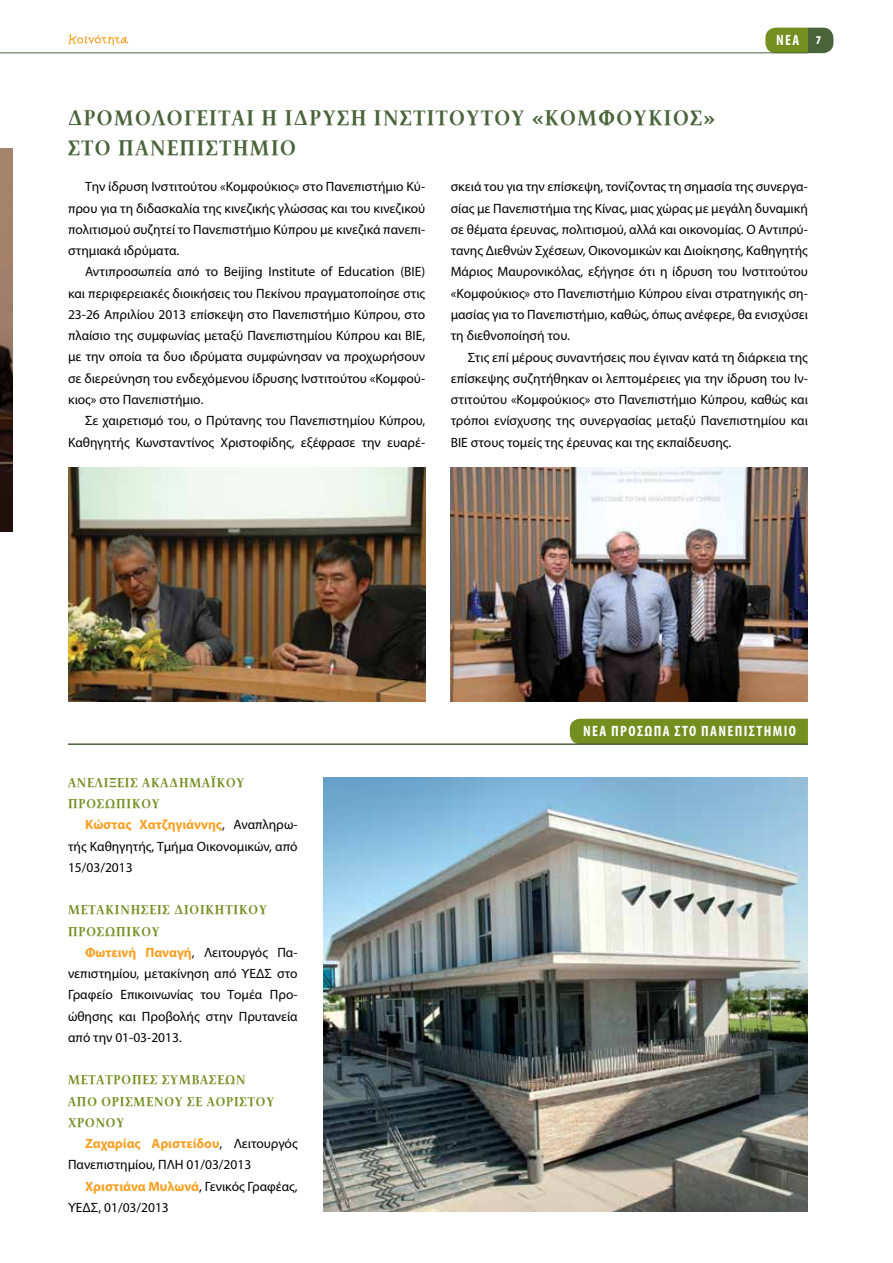
<style>
.page{position:relative;width:893px;height:1263px;background:#fff}
.page>*{position:absolute;margin:0;border:0;box-sizing:border-box;transform-origin:0 0}
.t1{font:700 21px/30px "PF Document";letter-spacing:.07em;color:#4a643a}
.t2{font:700 condensed 15px "Myriad Pro";letter-spacing:.09em;color:#fff}
.t3{font:13.5px/21.3px "Myriad Pro";color:#000;text-align:justify}
.t4{font:700 12.75px/21.3px "PF Document";letter-spacing:.07em;color:#748e20}
.t5{font:900 condensed 12px "Myriad Pro";color:#fff}
.s1{font-weight:700;color:#f9a022}
</style>
<div class="page">
<img style="left:0;top:149px;width:13px;height:382px">
<img style="left:68px;top:468px;width:357px;height:234px">
<img style="left:451px;top:468px;width:357px;height:234px">
<div style="left:570px;top:719px;width:238px;height:24px;background:#748e20"></div>
<img style="left:323px;top:778px;width:485px;height:434px">
<hr style="left:68px;top:743px;width:740px;height:2px;background:#4a643a">
<hr style="left:0;top:53px;width:808px;height:1px;background:#4a643a">
<svg style="left:765px;top:28px;width:68px;height:25px;background:#6b8333"></svg>
<svg style="left:69px;top:34px;width:59px;height:11px"></svg>
<p class="t2" style="left:776px;top:31px;width:25px">ΝΕΑ</p>
<p class="t5" style="left:816px;top:32px;width:7px">7</p>
<h1 class="t1" style="left:68px;top:103px;width:648px">ΔΡΟΜΟΛΟΓΕΙΤΑΙ Η ΙΔΡΥΣΗ ΙΝΣΤΙΤΟΥΤΟΥ «ΚΟΜΦΟΥΚΙΟΣ»<br>ΣΤΟ ΠΑΝΕΠΙΣΤΗΜΙΟ</h1>
<p class="t3" style="left:68px;top:176px;width:359px;text-indent:17px">Την ίδρυση Ινστιτούτου «Κομφούκιος» στο Πανεπιστήμιο Κύ&shy;πρου για τη διδασκαλία της κινεζικής γλώσσας και του κινεζικού πολιτισμού συζητεί το Πανεπιστήμιο Κύπρου με κινεζικά πανεπι&shy;στημιακά ιδρύματα.</p>
<p class="t3" style="left:68px;top:261px;width:359px;text-indent:17px">Αντιπροσωπεία από το Beijing Institute of Education (BIE) και περιφερειακές διοικήσεις του Πεκίνου πραγματοποίησε στις 23-26 Απριλίου 2013 επίσκεψη στο Πανεπιστήμιο Κύπρου, στο πλαίσιο της συμφωνίας μεταξύ Πανεπιστημίου Κύπρου και ΒΙΕ, με την οποία τα δυο ιδρύματα συμφώνησαν να προχωρήσουν σε διερεύνηση του ενδεχόμενου ίδρυσης Ινστιτούτου «Κομφού&shy;κιος» στο Πανεπιστήμιο.</p>
<p class="t3" style="left:68px;top:410px;width:359px;text-align:right">Σε χαιρετισμό του, ο Πρύτανης του Πανεπιστημίου Κύπρου,<br>Καθηγητής Κωνσταντίνος Χριστοφίδης, εξέφρασε την ευαρέ-</p>
<p class="t3" style="left:451px;top:176px;width:359px">σκειά του για την επίσκεψη, τονίζοντας τη σημασία της συνεργα&shy;σίας με Πανεπιστήμια της Κίνας, μιας χώρας με μεγάλη δυναμική σε θέματα έρευνας, πολιτισμού, αλλά και οικονομίας. Ο Αντιπρύ&shy;τανης Διεθνών Σχέσεων, Οικονομικών και Διοίκησης, Καθηγητής Μάριος Μαυρονικόλας, εξήγησε ότι η ίδρυση του Ινστιτούτου «Κομφούκιος» στο Πανεπιστήμιο Κύπρου είναι στρατηγικής ση&shy;μασίας για το Πανεπιστήμιο, καθώς, όπως ανέφερε, θα ενισχύσει τη διεθνοποίησή του.</p>
<p class="t3" style="left:451px;top:346px;width:359px;text-indent:17px">Στις επί μέρους συναντήσεις που έγιναν κατά τη διάρκεια της επίσκεψης συζητήθηκαν οι λεπτομέρειες για την ίδρυση του Ιν&shy;στιτούτου «Κομφούκιος» στο Πανεπιστήμιο Κύπρου, καθώς και τρόποι ενίσχυσης της συνεργασίας μεταξύ Πανεπιστημίου και ΒΙΕ στους τομείς της έρευνας και της εκπαίδευσης.</p>
<p class="t4" style="left:68px;top:772px;width:178px">ΑΝΕΛΙΞΕΙΣ ΑΚΑΔΗΜΑΪΚΟΥ<br>ΠΡΟΣΩΠΙΚΟΥ</p>
<p class="t3" style="left:68px;top:814px;width:231px;text-indent:17px"><span class="s1">Κώστας Χατζηγιάννης</span>, Αναπληρω&shy;τής Καθηγητής, Τμήμα Οικονομικών, από 15/03/2013</p>
<p class="t4" style="left:68px;top:899px;width:200px">ΜΕΤΑΚΙΝΗΣΕΙΣ ΔΙΟΙΚΗΤΙΚΟΥ<br>ΠΡΟΣΩΠΙΚΟΥ</p>
<p class="t3" style="left:68px;top:941px;width:231px;text-indent:17px"><span class="s1">Φωτεινή Παναγή</span>, Λειτουργός Πα&shy;νεπιστημίου, μετακίνηση από ΥΕΔΣ στο Γραφείο Επικοινωνίας του Τομέα Προ&shy;ώθησης και Προβολής στην Πρυτανεία από την 01-03-2013.</p>
<p class="t4" style="left:68px;top:1069px;width:208px">ΜΕΤΑΤΡΟΠΕΣ ΣΥΜΒΑΣΕΩΝ<br>ΑΠΟ ΟΡΙΣΜΕΝΟΥ ΣΕ ΑΟΡΙΣΤΟΥ<br>ΧΡΟΝΟΥ</p>
<p class="t3" style="left:68px;top:1133px;width:231px;text-indent:17px"><span class="s1">Ζαχαρίας Αριστείδου</span>, Λειτουργός<br>Πανεπιστημίου, ΠΛΗ 01/03/2013</p>
<p class="t3" style="left:68px;top:1175px;width:231px;text-indent:17px"><span class="s1">Χριστιάνα Μυλωνά</span>, Γενικός Γραφέας,<br>ΥΕΔΣ, 01/03/2013</p>
<p class="t2" style="left:583px;top:722px;width:214px">ΝΕΑ ΠΡΟΣΩΠΑ ΣΤΟ ΠΑΝΕΠΙΣΤΗΜΙΟ</p>
</div>
